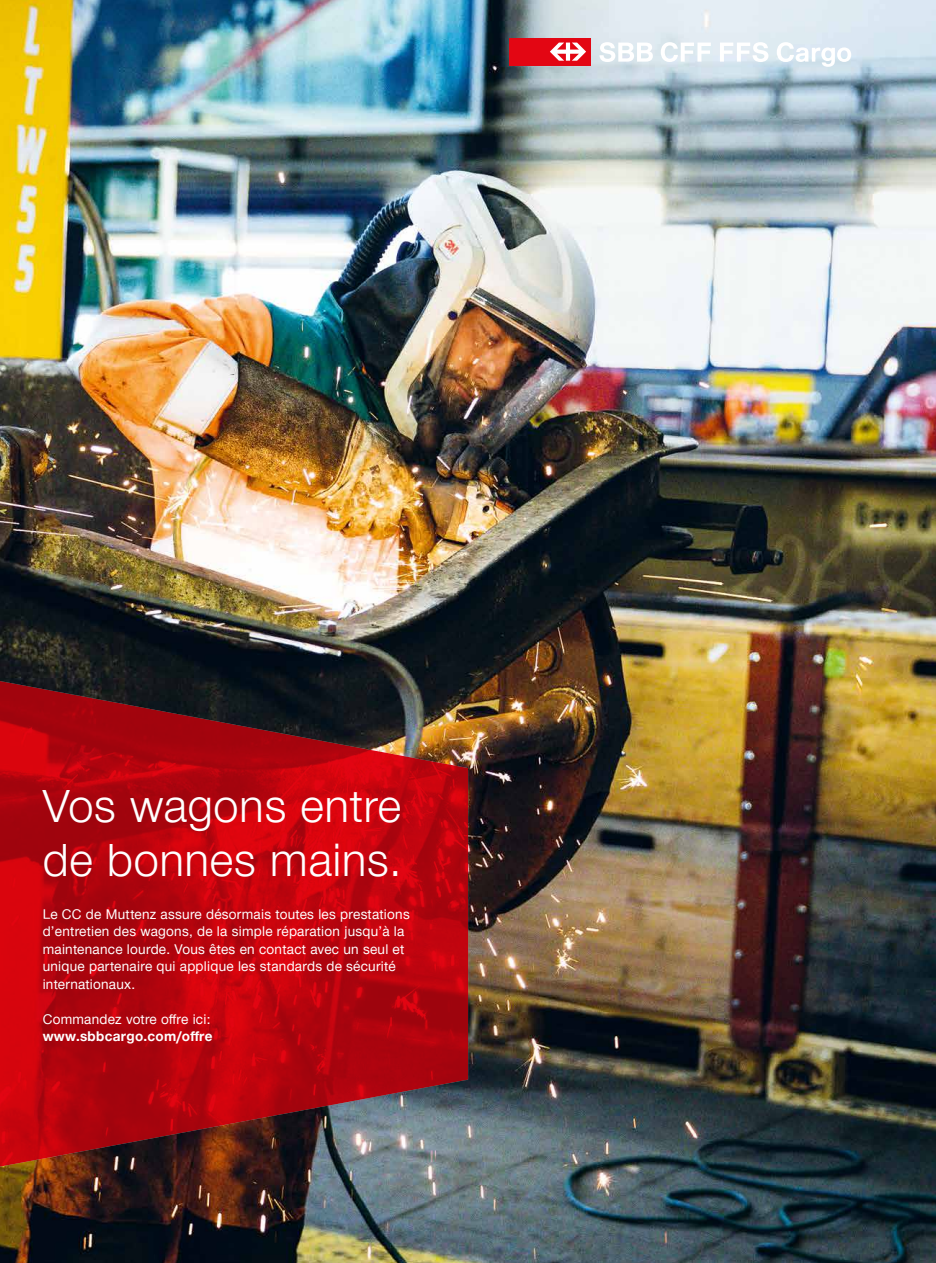
<style>
.page{position:relative;width:936px;height:1263px;background:#fff}
.page>*{position:absolute;margin:0;border:0;box-sizing:border-box;transform-origin:0 0}
.t1{font:300 45px/54px "SBB";letter-spacing:.02em;color:#fff}
.t2{font:13.5px/17.5px "SBB";letter-spacing:.02em;color:#fff}
.t3{font:700 13.5px "SBB";letter-spacing:.02em;color:#fff}
</style>
<div class="page">
<img style="left:0;top:0;width:935px;height:1263px">
<svg style="left:599px;top:42px;width:53px;height:20px"></svg>
<svg style="left:660px;top:42px;width:50px;height:20px"></svg>
<svg style="left:720px;top:42px;width:48px;height:20px"></svg>
<div style="left:509px;top:38px;width:81px;height:27px;background:#e30613"></div>
<svg style="left:550px;top:43px;width:36px;height:18px"></svg>
<svg style="left:776px;top:42px;width:75px;height:25px"></svg>
<svg style="left:0;top:679px;width:468px;height:490px;background:#a20f16"></svg>
<h1 class="t1" style="left:43px;top:776px;width:360px">Vos wagons entre de bonnes mains.</h1>
<p class="t2" style="left:43px;top:904px;width:368px">Le CC de Muttenz assure désormais toutes les prestations d’entretien des wagons, de la simple réparation jusqu’à la maintenance lourde. Vous êtes en contact avec un seul et unique partenaire qui applique les standards de sécurité internationaux.</p>
<p class="t2" style="left:43px;top:1009px;width:169px">Commandez votre offre ici:</p>
<p class="t3" style="left:43px;top:1027px;width:171px">www.sbbcargo.com/offre</p>
</div>
